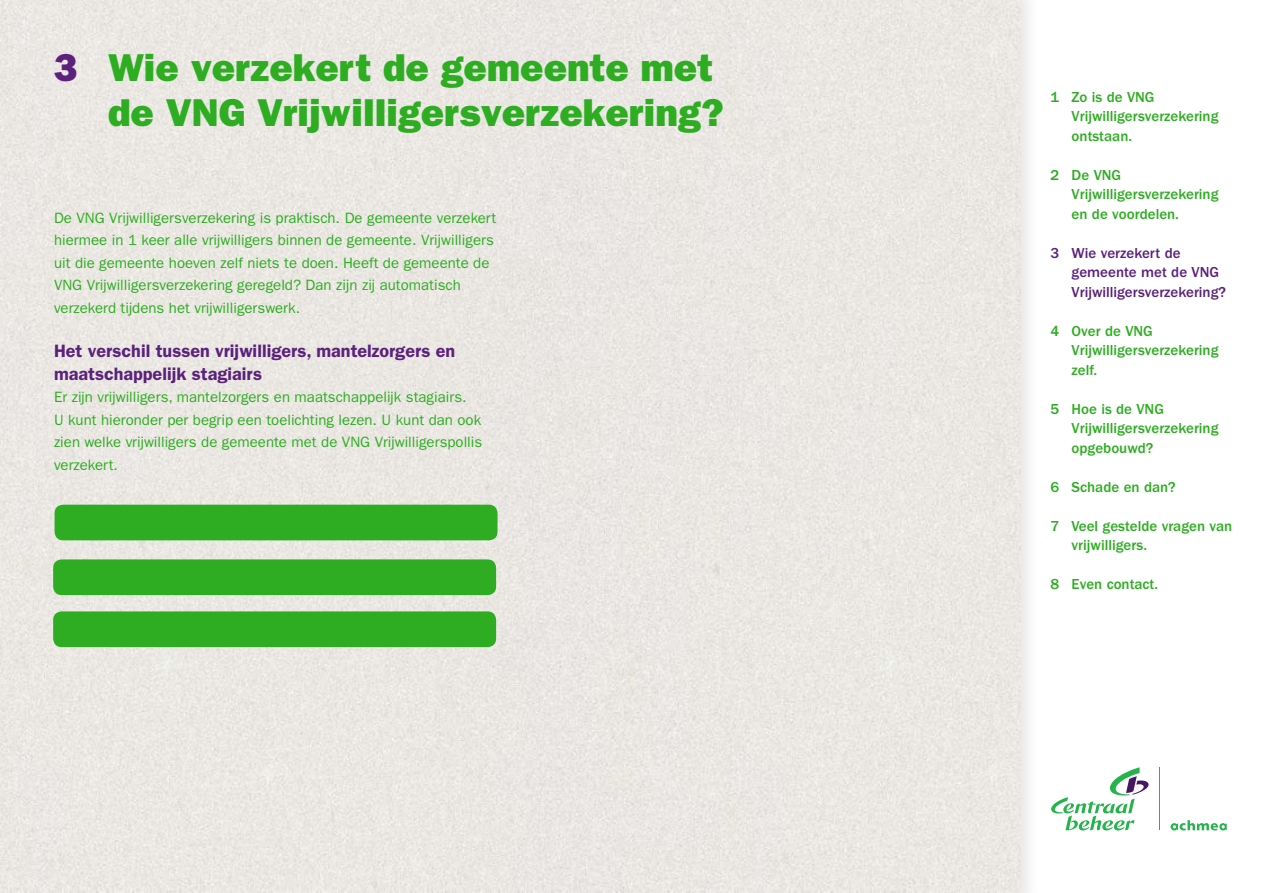
<style>
.page{position:relative;width:1263px;height:893px;background:#fff}
.page>*{position:absolute;margin:0;border:0;box-sizing:border-box;transform-origin:0 0}
.t1{font:39px/45px "ITC Franklin Gothic Std Hvy";color:#2ead22;text-align:right}
.t2{font:600 18px/22.5px "ITC Franklin Gothic Std";color:#5b217c}
.t3{font:15px/22.5px "ITC Franklin Gothic Std";color:#2ead22}
.t4{font:500 15px/19.5px "ITC Franklin Gothic Std";color:#2ead22}
.t5{font:500 15px/19.5px "ITC Franklin Gothic Std";color:#5b217c}
.s1{color:#5b217c}
</style>
<div class="page">
<div style="left:0;top:0;width:1020px;height:893px;background:#ebe7e3"></div>
<svg style="left:1170px;top:820px;width:57px;height:10px"></svg>
<hr style="left:1159px;top:767px;width:1px;height:63px;background:#25b34b">
<svg style="left:1051px;top:767px;width:98px;height:63px"></svg>
<div style="left:55px;top:505px;width:442px;height:35px;background:#2ead22;border-radius:9px"></div>
<div style="left:53px;top:559px;width:443px;height:36px;background:#2ead22;border-radius:9px"></div>
<div style="left:53px;top:611px;width:443px;height:36px;background:#2ead22;border-radius:9px"></div>
<h1 class="t1" style="left:54px;top:45px;width:672px"><span class="s1">3</span> Wie verzekert de gemeente met de VNG Vrijwilligersverzekering?</h1>
<p class="t3" style="left:54px;top:207px;width:444px">De VNG Vrijwilligersverzekering is praktisch. De gemeente verzekert hiermee in 1 keer alle vrijwilligers binnen de gemeente. Vrijwilligers uit die gemeente hoeven zelf niets te doen. Heeft de gemeente de VNG Vrijwilligersverzekering geregeld? Dan zijn zij automatisch verzekerd tijdens het vrijwilligerswerk.</p>
<p class="t2" style="left:54px;top:340px;width:403px">Het verschil tussen vrijwilligers, mantelzorgers en maatschappelijk stagiairs</p>
<p class="t3" style="left:54px;top:386px;width:430px">Er zijn vrijwilligers, mantelzorgers en maatschappelijk stagiairs.<br>U kunt hieronder per begrip een toelichting lezen. U kunt dan ook zien welke vrijwilligers de gemeente met de VNG Vrijwilligerspollis verzekert.</p>
<p class="t4" style="left:1071px;top:87px;width:148px;text-indent:-21px">1 Zo is de VNG<br>Vrijwilligersverzekering ontstaan.</p>
<p class="t4" style="left:1071px;top:165px;width:148px;text-indent:-21px">2 De VNG<br>Vrijwilligersverzekering en de voordelen.</p>
<p class="t5" style="left:1071px;top:243px;width:156px;text-indent:-21px">3 Wie verzekert de gemeente met de VNG<br>Vrijwilligersverzekering?</p>
<p class="t4" style="left:1071px;top:321px;width:148px;text-indent:-21px">4 Over de VNG<br>Vrijwilligersverzekering zelf.</p>
<p class="t4" style="left:1071px;top:399px;width:148px;text-indent:-21px">5 Hoe is de VNG<br>Vrijwilligersverzekering opgebouwd?</p>
<p class="t4" style="left:1050px;top:477px;width:127px">6 Schade en dan?</p>
<p class="t4" style="left:1071px;top:516px;width:162px;text-indent:-21px">7 Veel gestelde vragen van vrijwilligers.</p>
<p class="t4" style="left:1050px;top:575px;width:109px">8 Even contact.</p>
</div>
